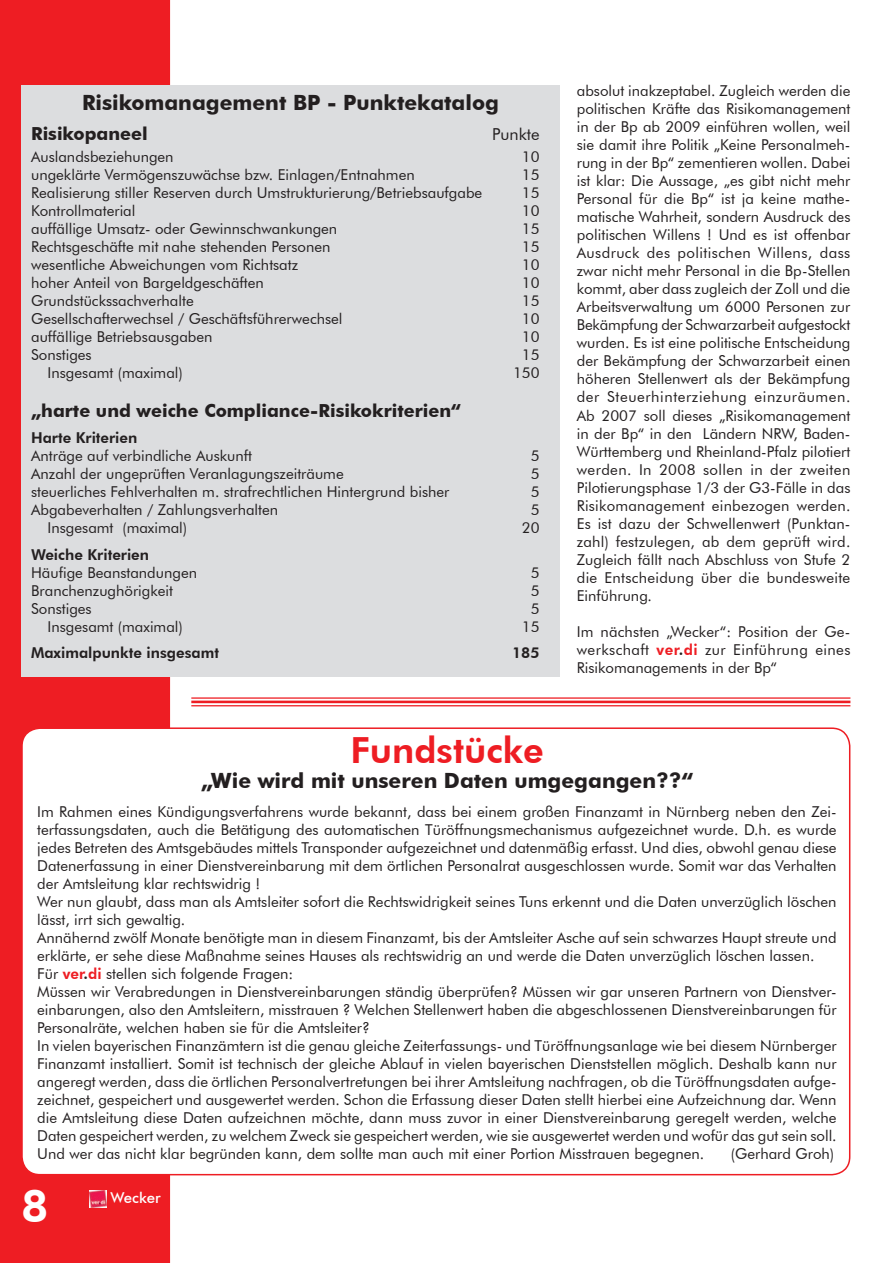
<style>
.page{position:relative;width:893px;height:1263px;background:#fff}
.page>*{position:absolute;margin:0;border:0;box-sizing:border-box;transform-origin:0 0}
.t1{font:800 45px "Futura BT";color:#fff}
.t2{font:800 36px "Futura BT";color:#ee1d23}
.t3{font:700 21px "Futura BT";color:#231f20}
.t4{font:700 18px "Futura BT";color:#231f20}
.t5{font:16.5px "Futura BT";color:#231f20}
.t6{font:15px/18px "Futura BT";color:#231f20;text-align:justify}
.t7{font:800 15px "Futura BT";color:#231f20}
.t8{font:500 15px "Futura BT";color:#fff}
.s1{font-weight:800;color:#ee1d23}
.s2{font-weight:800}
</style>
<div class="page">
<div style="left:0;top:0;width:170px;height:1263px;background:#ee1d23"></div>
<img style="left:89px;top:1190px;width:17px;height:18px">
<div style="left:21px;top:85px;width:539px;height:592px;background:#dcdddf"></div>
<hr style="left:191px;top:697px;width:659px;height:2px;background:#ee1d23">
<hr style="left:191px;top:701px;width:659px;height:2px;background:#ee1d23">
<hr style="left:191px;top:705px;width:659px;height:1px;background:#ee1d23">
<svg style="left:21px;top:727px;width:830px;height:448px"></svg>
<h3 class="t3" style="left:82px;top:90px;width:418px">Risikomanagement BP - Punktekatalog</h3>
<p class="t4" style="left:31px;top:123px;width:118px">Risikopaneel</p>
<p class="t5" style="left:492px;top:124px;width:49px">Punkte</p>
<p class="t6" style="left:31px;top:148px;width:144px">Auslandsbeziehungen</p>
<p class="t6" style="left:522px;top:148px;width:19px">10</p>
<p class="t6" style="left:31px;top:166px;width:385px">ungeklärte Vermögenszuwächse bzw. Einlagen/Entnahmen</p>
<p class="t6" style="left:522px;top:166px;width:19px">15</p>
<p class="t6" style="left:31px;top:184px;width:453px">Realisierung stiller Reserven durch Umstrukturierung/Betriebsaufgabe</p>
<p class="t6" style="left:522px;top:184px;width:19px">15</p>
<p class="t6" style="left:31px;top:202px;width:106px">Kontrollmaterial</p>
<p class="t6" style="left:522px;top:202px;width:19px">10</p>
<p class="t6" style="left:31px;top:220px;width:308px">auffällige Umsatz- oder Gewinnschwankungen</p>
<p class="t6" style="left:522px;top:220px;width:19px">15</p>
<p class="t6" style="left:31px;top:238px;width:301px">Rechtsgeschäfte mit nahe stehenden Personen</p>
<p class="t6" style="left:522px;top:238px;width:19px">15</p>
<p class="t6" style="left:31px;top:256px;width:269px">wesentliche Abweichungen vom Richtsatz</p>
<p class="t6" style="left:522px;top:256px;width:19px">10</p>
<p class="t6" style="left:31px;top:274px;width:234px">hoher Anteil von Bargeldgeschäften</p>
<p class="t6" style="left:522px;top:274px;width:19px">10</p>
<p class="t6" style="left:31px;top:292px;width:164px">Grundstückssachverhalte</p>
<p class="t6" style="left:522px;top:292px;width:19px">15</p>
<p class="t6" style="left:31px;top:310px;width:313px">Gesellschafterwechsel / Geschäftsführerwechsel</p>
<p class="t6" style="left:522px;top:310px;width:19px">10</p>
<p class="t6" style="left:31px;top:328px;width:183px">auffällige Betriebsausgaben</p>
<p class="t6" style="left:522px;top:328px;width:19px">10</p>
<p class="t6" style="left:31px;top:346px;width:62px">Sonstiges</p>
<p class="t6" style="left:522px;top:346px;width:19px">15</p>
<p class="t6" style="left:48px;top:364px;width:137px">Insgesamt (maximal)</p>
<p class="t6" style="left:513px;top:364px;width:28px">150</p>
<p class="t4" style="left:31px;top:399px;width:431px">„harte und weiche Compliance-Risikokriterien“</p>
<p class="t7" style="left:31px;top:429px;width:108px">Harte Kriterien</p>
<p class="t6" style="left:31px;top:447px;width:222px">Anträge auf verbindliche Auskunft</p>
<p class="t6" style="left:531px;top:447px;width:10px">5</p>
<p class="t6" style="left:31px;top:465px;width:314px">Anzahl der ungeprüften Veranlagungszeiträume</p>
<p class="t6" style="left:531px;top:465px;width:10px">5</p>
<p class="t6" style="left:31px;top:483px;width:420px">steuerliches Fehlverhalten m. strafrechtlichen Hintergrund bisher</p>
<p class="t6" style="left:531px;top:483px;width:10px">5</p>
<p class="t6" style="left:31px;top:501px;width:249px">Abgabeverhalten / Zahlungsverhalten</p>
<p class="t6" style="left:531px;top:501px;width:10px">5</p>
<p class="t6" style="left:48px;top:519px;width:141px">Insgesamt (maximal)</p>
<p class="t6" style="left:522px;top:519px;width:19px">20</p>
<p class="t7" style="left:31px;top:545px;width:120px">Weiche Kriterien</p>
<p class="t6" style="left:31px;top:563px;width:167px">Häufige Beanstandungen</p>
<p class="t6" style="left:531px;top:563px;width:10px">5</p>
<p class="t6" style="left:31px;top:581px;width:143px">Branchenzughörigkeit</p>
<p class="t6" style="left:531px;top:581px;width:10px">5</p>
<p class="t6" style="left:31px;top:599px;width:62px">Sonstiges</p>
<p class="t6" style="left:531px;top:599px;width:10px">5</p>
<p class="t6" style="left:48px;top:617px;width:137px">Insgesamt (maximal)</p>
<p class="t6" style="left:522px;top:617px;width:19px">15</p>
<p class="t7" style="left:31px;top:644px;width:189px">Maximalpunkte insgesamt</p>
<p class="t7" style="left:512px;top:644px;width:29px">185</p>
<p class="t6" style="left:577px;top:82px;width:275px">absolut inakzeptabel. Zugleich werden die politischen Kräfte das Risikomanagement in der Bp ab 2009 einführen wollen, weil sie damit ihre Politik „Keine Personalmeh&shy;rung in der Bp“ zementieren wollen. Dabei ist klar: Die Aussage, „es gibt nicht mehr Personal für die Bp“ ist ja keine mathe&shy;matische Wahrheit, sondern Ausdruck des politischen Willens ! Und es ist offenbar Ausdruck des politischen Willens, dass zwar nicht mehr Personal in die Bp-Stellen kommt, aber dass zugleich der Zoll und die Arbeitsverwaltung um 6000 Personen zur Bekämpfung der Schwarzarbeit aufgestockt wurden. Es ist eine politische Entscheidung der Bekämpfung der Schwarzarbeit einen höheren Stellenwert als der Bekämpfung der Steuerhinterziehung einzuräumen.<br>Ab 2007 soll dieses „Risikomanagement in der Bp“ in den Ländern NRW, Baden-Württemberg und Rheinland-Pfalz pilotiert werden. In 2008 sollen in der zweiten Pilotierungsphase 1/3 der G3-Fälle in das Risikomanagement einbezogen werden.<br>Es ist dazu der Schwellenwert (Punktan&shy;zahl) festzulegen, ab dem geprüft wird.<br>Zugleich fällt nach Abschluss von Stufe 2 die Entscheidung über die bundesweite Einführung.</p>
<p class="t6" style="left:577px;top:622px;width:275px">Im nächsten „Wecker“: Position der Ge&shy;werkschaft <span class="s1">ver</span><span class="s2">.</span><span class="s1">di</span> zur Einführung eines Risikomanagements in der Bp“</p>
<h2 class="t2" style="left:350px;top:728px;width:195px">Fundstücke</h2>
<h3 class="t3" style="left:201px;top:768px;width:494px">„Wie wird mit unseren Daten umgegangen??“</h3>
<p class="t6" style="left:37px;top:802px;width:801px;text-align:left">Im Rahmen eines Kündigungsverfahrens wurde bekannt, dass bei einem großen Finanzamt in Nürnberg neben den Zei&shy;terfassungsdaten, auch die Betätigung des automatischen Türöffnungsmechanismus aufgezeichnet wurde. D.h. es wurde jedes Betreten des Amtsgebäudes mittels Transponder aufgezeichnet und datenmäßig erfasst. Und dies, obwohl genau diese Datenerfassung in einer Dienstvereinbarung mit dem örtlichen Personalrat ausgeschlossen wurde. Somit war das Verhalten der Amtsleitung klar rechtswidrig !<br>Wer nun glaubt, dass man als Amtsleiter sofort die Rechtswidrigkeit seines Tuns erkennt und die Daten unverzüglich löschen lässt, irrt sich gewaltig.<br>Annähernd zwölf Monate benötigte man in diesem Finanzamt, bis der Amtsleiter Asche auf sein schwarzes Haupt streute und erklärte, er sehe diese Maßnahme seines Hauses als rechtswidrig an und werde die Daten unverzüglich löschen lassen.<br>Für <span class="s1">ver</span><span class="s2">.</span><span class="s1">di</span> stellen sich folgende Fragen:<br>Müssen wir Verabredungen in Dienstvereinbarungen ständig überprüfen? Müssen wir gar unseren Partnern von Dienstver&shy;einbarungen, also den Amtsleitern, misstrauen ? Welchen Stellenwert haben die abgeschlossenen Dienstvereinbarungen für Personalräte, welchen haben sie für die Amtsleiter?<br>In vielen bayerischen Finanzämtern ist die genau gleiche Zeiterfassungs- und Türöffnungsanlage wie bei diesem Nürnberger Finanzamt installiert. Somit ist technisch der gleiche Ablauf in vielen bayerischen Dienststellen möglich. Deshalb kann nur angeregt werden, dass die örtlichen Personalvertretungen bei ihrer Amtsleitung nachfragen, ob die Türöffnungsdaten aufge&shy;zeichnet, gespeichert und ausgewertet werden. Schon die Erfassung dieser Daten stellt hierbei eine Aufzeichnung dar. Wenn die Amtsleitung diese Daten aufzeichnen möchte, dann muss zuvor in einer Dienstvereinbarung geregelt werden, welche Daten gespeichert werden, zu welchem Zweck sie gespeichert werden, wie sie ausgewertet werden und wofür das gut sein soll.<br>Und wer das nicht klar begründen kann, dem sollte man auch mit einer Portion Misstrauen begegnen.</p>
<p class="t6" style="left:731px;top:1144px;width:105px">(Gerhard Groh)</p>
<h1 class="t1" style="left:21px;top:1178px;width:29px">8</h1>
<p class="t8" style="left:111px;top:1188px;width:52px">Wecker</p>
</div>
